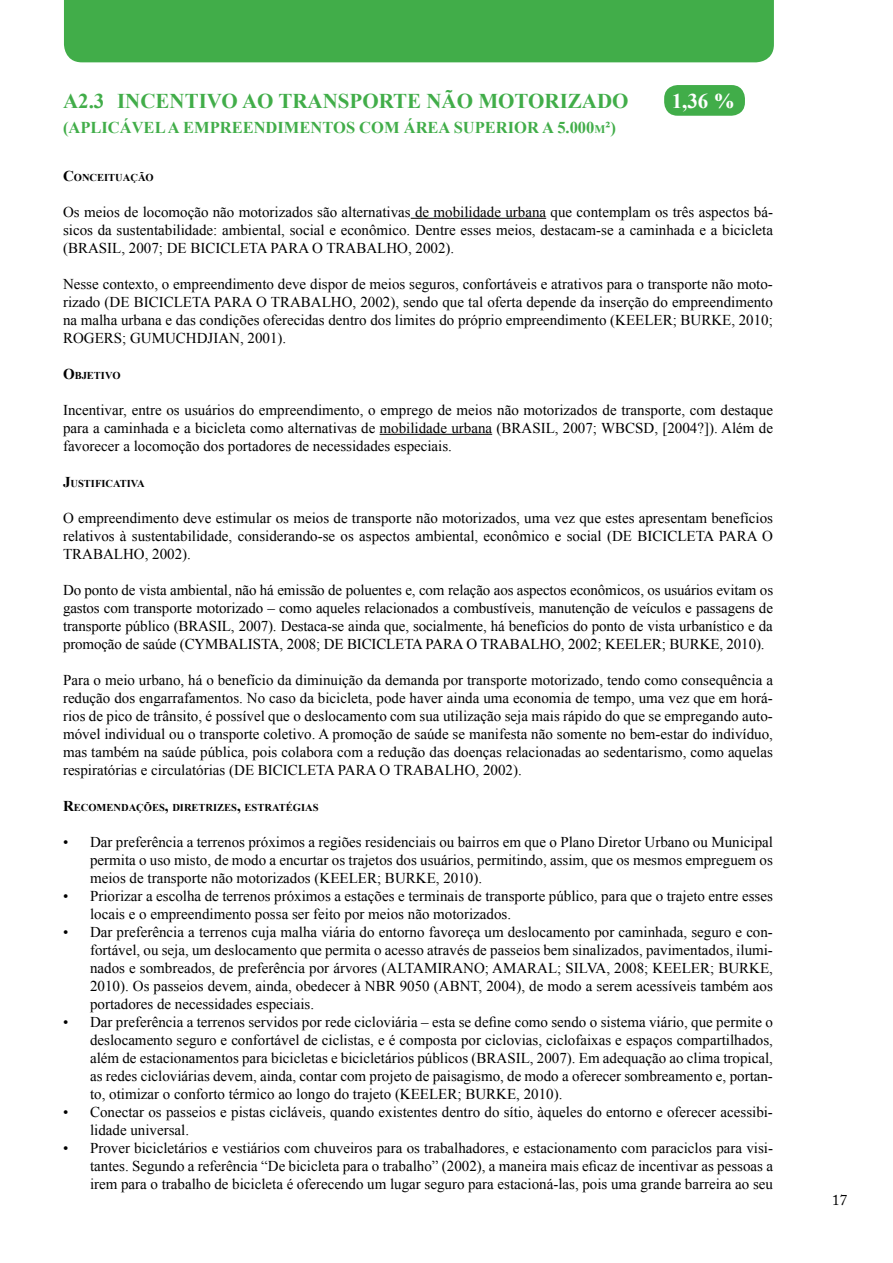
<style>
.page{position:relative;width:893px;height:1263px;background:#fff}
.page>*{position:absolute;margin:0;border:0;box-sizing:border-box;transform-origin:0 0}
.t1{font:700 21px "Times New Roman";color:#41ad49}
.t2{font:700 21px "Times New Roman";color:#fff}
.t3{font:700 16.5px "Times New Roman";color:#41ad49}
.t4{font:15px/18px "Times New Roman";color:#000;text-align:justify}
.t5{font:15px "Adobe Caslon Pro";color:#000}
.t6{font:700 10.5px "Times New Roman";color:#000}
.s1{font-size:11.55px}
.s2{font-size:21px;color:#fff}
.s3{font-size:15px}
</style>
<div class="page">
<div style="left:64px;top:0;width:710px;height:62px;background:#41ad49"></div>
<hr style="left:411px;top:218px;width:135px;height:1px;background:#000">
<hr style="left:380px;top:434px;width:112px;height:1px;background:#000">
<div style="left:664px;top:85px;width:81px;height:31px;background:#41ad49;border-radius:13px"></div>
<h1 class="t1" style="left:63px;top:86px;width:78px">A2.3 INCENT</h1>
<h1 class="t1" style="left:199px;top:86px;width:95px">IVOAOTRANSPORTE</h1>
<h1 class="t1" style="left:426px;top:86px;width:17px">NÃO</h1>
<h1 class="t1" style="left:478px;top:86px;width:18px">MOTOR</h1>
<h1 class="t1" style="left:560px;top:86px;width:25px">IZADO</h1>
<p class="t3" style="left:63px;top:116px;width:18px">(APL</p>
<p class="t3" style="left:101px;top:116px;width:43px">ICÁVEL</p>
<p class="t3" style="left:168px;top:116px;width:28px">AEMPREEND</p>
<p class="t3" style="left:278px;top:116px;width:20px">IMENTOS</p>
<p class="t3" style="left:359px;top:116px;width:15px">COM</p>
<p class="t3" style="left:404px;top:116px;width:25px">ÁREA</p>
<p class="t3" style="left:454px;top:116px;width:12px">SUPER</p>
<p class="t3" style="left:508px;top:116px;width:136px">IOR A 5.000<span class="s1">M</span>²) <span class="s2">%</span></p>
<h1 class="t2" style="left:672px;top:86px;width:64px">1,36 %</h1>
<p class="t6" style="left:63px;top:170px;width:92px"><span class="s3">C</span>ONCEITUAÇÃO</p>
<p class="t4" style="left:63px;top:202px;width:711px">Os meios de locomoção não motorizados são alternativas de mobilidade urbana que contemplam os três aspectos bá&shy;sicos da sustentabilidade: ambiental, social e econômico. Dentre esses meios, destacam-se a caminhada e a bicicleta (BRASIL, 2007; DE BICICLETA PARA O TRABALHO, 2002).</p>
<p class="t4" style="left:63px;top:274px;width:711px">Nesse contexto, o empreendimento deve dispor de meios seguros, confortáveis e atrativos para o transporte não moto&shy;rizado (DE BICICLETA PARA O TRABALHO, 2002), sendo que tal oferta depende da inserção do empreendimento na malha urbana e das condições oferecidas dentro dos limites do próprio empreendimento (KEELER; BURKE, 2010; ROGERS; GUMUCHDJIAN, 2001).</p>
<p class="t6" style="left:63px;top:368px;width:59px"><span class="s3">O</span>BJETIVO</p>
<p class="t4" style="left:63px;top:400px;width:711px">Incentivar, entre os usuários do empreendimento, o emprego de meios não motorizados de transporte, com destaque para a caminhada e a bicicleta como alternativas de mobilidade urbana (BRASIL, 2007; WBCSD, [2004?]). Além de favorecer a locomoção dos portadores de necessidades especiais.</p>
<p class="t6" style="left:63px;top:476px;width:83px"><span class="s3">J</span>USTIFICATIVA</p>
<p class="t4" style="left:63px;top:508px;width:711px">O empreendimento deve estimular os meios de transporte não motorizados, uma vez que estes apresentam benefícios relativos à sustentabilidade, considerando-se os aspectos ambiental, econômico e social (DE BICICLETA PARA O TRABALHO, 2002).</p>
<p class="t4" style="left:63px;top:580px;width:712px">Do ponto de vista ambiental, não há emissão de poluentes e, com relação aos aspectos econômicos, os usuários evitam os gastos com transporte motorizado – como aqueles relacionados a combustíveis, manutenção de veículos e passagens de transporte público (BRASIL, 2007). Destaca-se ainda que, socialmente, há benefícios do ponto de vista urbanístico e da promoção de saúde (CYMBALISTA, 2008; DE BICICLETA PARA O TRABALHO, 2002; KEELER; BURKE, 2010).</p>
<p class="t4" style="left:63px;top:670px;width:711px">Para o meio urbano, há o benefício da diminuição da demanda por transporte motorizado, tendo como consequência a redução dos engarrafamentos. No caso da bicicleta, pode haver ainda uma economia de tempo, uma vez que em horá&shy;rios de pico de trânsito, é possível que o deslocamento com sua utilização seja mais rápido do que se empregando auto&shy;móvel individual ou o transporte coletivo. A promoção de saúde se manifesta não somente no bem-estar do indivíduo, mas também na saúde pública, pois colabora com a redução das doenças relacionadas ao sedentarismo, como aquelas respiratórias e circulatórias (DE BICICLETA PARA O TRABALHO, 2002).</p>
<p class="t6" style="left:63px;top:800px;width:257px"><span class="s3">R</span>ECOMENDAÇÕES<span class="s3">,</span> DIRETRIZES<span class="s3">,</span> ESTRATÉGIAS</p>
<p class="t4" style="left:90px;top:832px;width:684px;text-indent:-27px">• Dar preferência a terrenos próximos a regiões residenciais ou bairros em que o Plano Diretor Urbano ou Municipal permita o uso misto, de modo a encurtar os trajetos dos usuários, permitindo, assim, que os mesmos empreguem os meios de transporte não motorizados (KEELER; BURKE, 2010).</p>
<p class="t4" style="left:90px;top:886px;width:684px;text-indent:-27px">• Priorizar a escolha de terrenos próximos a estações e terminais de transporte público, para que o trajeto entre esses locais e o empreendimento possa ser feito por meios não motorizados.</p>
<p class="t4" style="left:90px;top:922px;width:684px;text-indent:-27px">• Dar preferência a terrenos cuja malha viária do entorno favoreça um deslocamento por caminhada, seguro e con&shy;fortável, ou seja, um deslocamento que permita o acesso através de passeios bem sinalizados, pavimentados, ilumi&shy;nados e sombreados, de preferência por árvores (ALTAMIRANO; AMARAL; SILVA, 2008; KEELER; BURKE, 2010). Os passeios devem, ainda, obedecer à NBR 9050 (ABNT, 2004), de modo a serem acessíveis também aos portadores de necessidades especiais.</p>
<p class="t4" style="left:90px;top:1012px;width:684px;text-indent:-27px">• Dar preferência a terrenos servidos por rede cicloviária – esta se define como sendo o sistema viário, que permite o deslocamento seguro e confortável de ciclistas, e é composta por ciclovias, ciclofaixas e espaços compartilhados, além de estacionamentos para bicicletas e bicicletários públicos (BRASIL, 2007). Em adequação ao clima tropical, as redes cicloviárias devem, ainda, contar com projeto de paisagismo, de modo a oferecer sombreamento e, portan&shy;to, otimizar o conforto térmico ao longo do trajeto (KEELER; BURKE, 2010).</p>
<p class="t4" style="left:90px;top:1102px;width:684px;text-indent:-27px">• Conectar os passeios e pistas cicláveis, quando existentes dentro do sítio, àqueles do entorno e oferecer acessibi&shy;lidade universal.</p>
<p class="t4" style="left:90px;top:1138px;width:684px;text-indent:-27px">• Prover bicicletários e vestiários com chuveiros para os trabalhadores, e estacionamento com paraciclos para visi&shy;tantes. Segundo a referência “De bicicleta para o trabalho” (2002), a maneira mais eficaz de incentivar as pessoas a irem para o trabalho de bicicleta é oferecendo um lugar seguro para estacioná-las, pois uma grande barreira ao seu</p>
<p class="t5" style="left:832px;top:1191px;width:16px">17</p>
</div>
